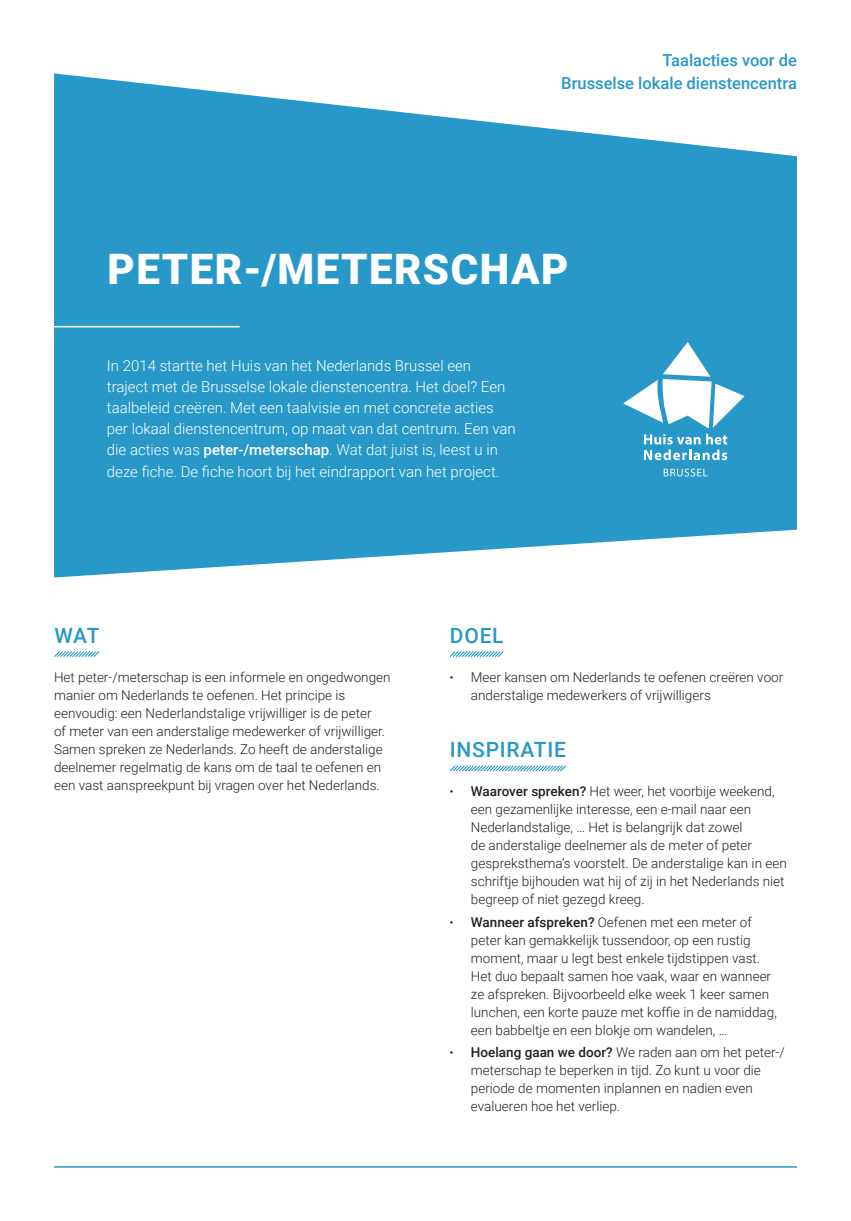
<style>
.page{position:relative;width:851px;height:1221px;background:#fff}
.page>*{position:absolute;margin:0;border:0;box-sizing:border-box;transform-origin:0 0}
.hoofdtitel_naast_cij{font:900 42px "Roboto";letter-spacing:.035em;color:#fff}
.titel_sub{font:500 21px "Roboto";letter-spacing:.035em;color:#2798c7}
.t1{font:500 16.5px/22.5px "Roboto";color:#2798c7;text-align:right}
.Body_-_Inleiding{font:300 15px/21px "Roboto";color:#fff}
.Body_-_Inleiding-2{font:300 13.5px/18px "Roboto";color:#231f20}
.s1{font-weight:500}
.s2{font-weight:900}
</style>
<div class="page">
<svg style="left:54px;top:73px;width:742px;height:504px;background:#43a5ce"></svg>
<svg style="left:54px;top:651px;width:46px;height:6px"></svg>
<svg style="left:449px;top:651px;width:55px;height:6px"></svg>
<svg style="left:449px;top:765px;width:117px;height:7px"></svg>
<svg style="left:643px;top:434px;width:84px;height:26px"></svg>
<svg style="left:663px;top:468px;width:44px;height:8px"></svg>
<svg style="left:623px;top:342px;width:121px;height:86px"></svg>
<hr style="left:27px;top:326px;width:213px;height:1px;background:#fff">
<hr style="left:54px;top:1166px;width:742px;height:1px;background:#2798c7">
<p class="t1" style="left:561px;top:49px;width:237px">Taalacties voor de<br>Brusselse lokale dienstencentra</p>
<p class="hoofdtitel_naast_cij" style="left:108px;top:240px;width:462px">PETER-/METERSCHAP</p>
<p class="Body_-_Inleiding" style="left:107px;top:355px;width:410px">In 2014 startte het Huis van het Nederlands Brussel een traject met de Brusselse lokale dienstencentra. Het doel? Een taalbeleid creëren. Met een taalvisie en met concrete acties per lokaal dienstencentrum, op maat van dat centrum. Een van die acties was <span class="s1">peter-/meterschap</span>. Wat dat juist is, leest u in deze fiche. De fiche hoort bij het eindrapport van het project.</p>
<p class="titel_sub" style="left:54px;top:620px;width:47px">WAT</p>
<p class="Body_-_Inleiding-2" style="left:54px;top:667px;width:338px">Het peter-/meterschap is een informele en ongedwongen manier om Nederlands te oefenen. Het principe is eenvoudig: een Nederlandstalige vrijwilliger is de peter<br>of meter van een anderstalige medewerker of vrijwilliger.<br>Samen spreken ze Nederlands. Zo heeft de anderstalige deelnemer regelmatig de kans om de taal te oefenen en een vast aanspreekpunt bij vragen over het Nederlands.</p>
<p class="titel_sub" style="left:450px;top:620px;width:55px">DOEL</p>
<p class="Body_-_Inleiding-2" style="left:471px;top:667px;width:314px;text-indent:-21px"><span class="s2">·</span> Meer kansen om Nederlands te oefenen creëren voor anderstalige medewerkers of vrijwilligers</p>
<p class="titel_sub" style="left:450px;top:734px;width:117px">INSPIRATIE</p>
<p class="Body_-_Inleiding-2" style="left:471px;top:781px;width:317px;text-indent:-21px"><span class="s2">·</span> <span class="s1">Waarover spreken?</span> Het weer, het voorbije weekend, een gezamenlijke interesse, een e-mail naar een Nederlandstalige, … Het is belangrijk dat zowel<br>de anderstalige deelnemer als de meter of peter gespreksthema’s voorstelt. De anderstalige kan in een schriftje bijhouden wat hij of zij in het Nederlands niet begreep of niet gezegd kreeg.</p>
<p class="Body_-_Inleiding-2" style="left:471px;top:912px;width:307px;text-indent:-21px"><span class="s2">·</span> <span class="s1">Wanneer afspreken?</span> Oefenen met een meter of peter kan gemakkelijk tussendoor, op een rustig moment, maar u legt best enkele tijdstippen vast.<br>Het duo bepaalt samen hoe vaak, waar en wanneer ze afspreken. Bijvoorbeeld elke week 1 keer samen lunchen, een korte pauze met koffie in de namiddag, een babbeltje en een blokje om wandelen, …</p>
<p class="Body_-_Inleiding-2" style="left:471px;top:1042px;width:315px;text-indent:-21px"><span class="s2">·</span> <span class="s1">Hoelang gaan we door?</span> We raden aan om het peter-/ meterschap te beperken in tijd. Zo kunt u voor die periode de momenten inplannen en nadien even evalueren hoe het verliep.</p>
</div>
